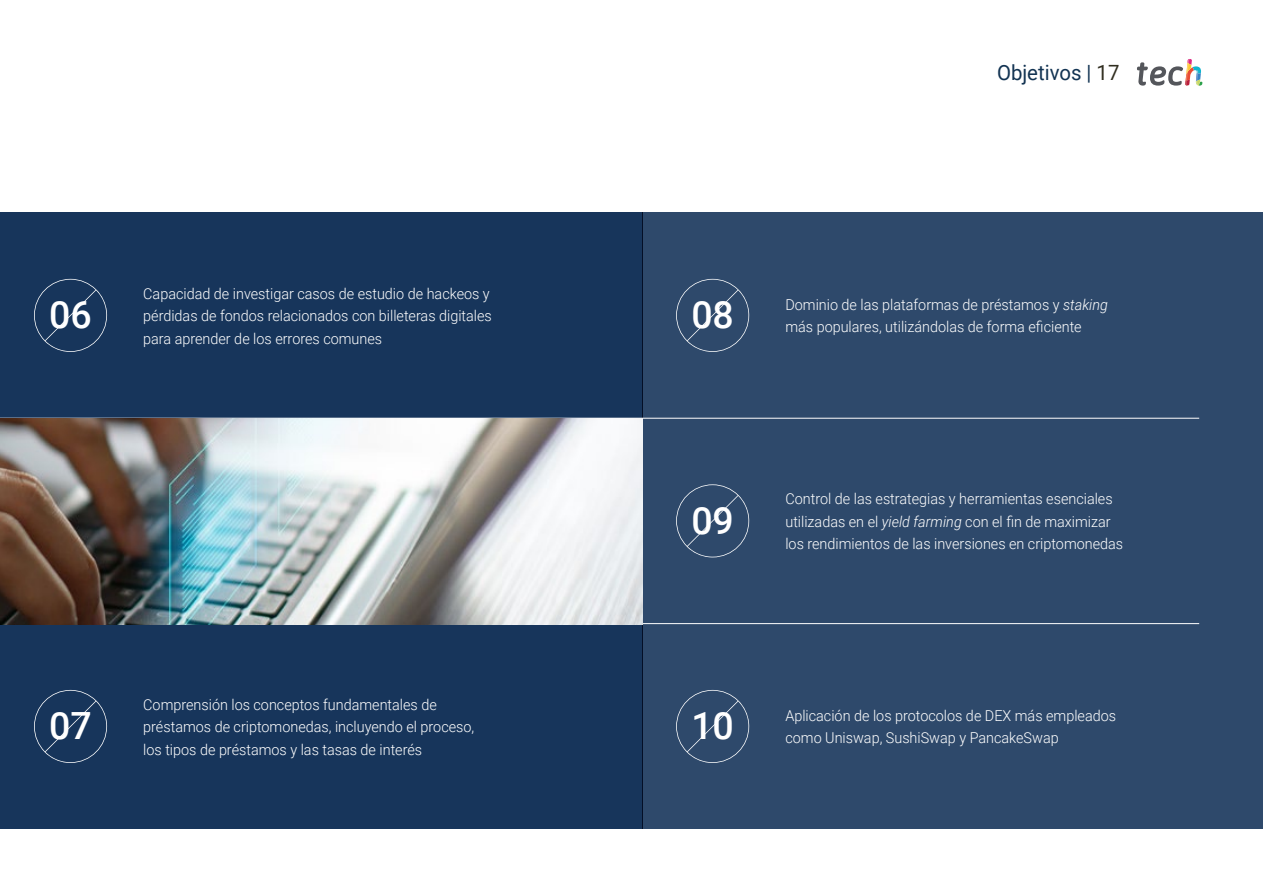
<style>
.page{position:relative;width:1263px;height:893px;background:#fff}
.page>*{position:absolute;margin:0;border:0;box-sizing:border-box;transform-origin:0 0}
.t1{font:500 37.5px "Roboto";color:#fff}
.t2{font:21px "Roboto";color:#123352}
.t3{font:300 15px/22.5px "Roboto";color:#fff;scale:.96 1}
.s1{color:#312e20}
.s2{font-style:italic}
</style>
<div class="page">
<div style="left:0;top:213px;width:642px;height:616px;background:#17355b"></div>
<div style="left:642px;top:213px;width:621px;height:616px;background:#2e496b"></div>
<svg style="left:676px;top:279px;width:73px;height:73px"></svg>
<svg style="left:676px;top:484px;width:73px;height:73px"></svg>
<svg style="left:34px;top:279px;width:73px;height:73px"></svg>
<hr style="left:0;top:418px;width:1199px;height:1px;background:#fff">
<hr style="left:0;top:623px;width:1199px;height:1px;background:#fff">
<img style="left:0;top:418px;width:642px;height:206px">
<svg style="left:34px;top:690px;width:73px;height:73px"></svg>
<svg style="left:676px;top:690px;width:73px;height:73px"></svg>
<svg style="left:1137px;top:59px;width:65px;height:27px"></svg>
<h1 class="t1" style="left:49px;top:288px;width:44px">06</h1>
<p class="t3" style="left:143px;top:281px;width:365px">Capacidad de investigar casos de estudio de hackeos y pérdidas de fondos relacionados con billeteras digitales para aprender de los errores comunes</p>
<h1 class="t1" style="left:49px;top:699px;width:44px">07</h1>
<p class="t3" style="left:143px;top:692px;width:346px">Comprensión los conceptos fundamentales de préstamos de criptomonedas, incluyendo el proceso, los tipos de préstamos y las tasas de interés</p>
<h2 class="t2" style="left:997px;top:57px;width:124px">Objetivos | <span class="s1">17</span></h2>
<h1 class="t1" style="left:691px;top:288px;width:44px">08</h1>
<p class="t3" style="left:785px;top:293px;width:338px">Dominio de las plataformas de préstamos y <span class="s2">staking </span>más populares, utilizándolas de forma eficiente</p>
<h1 class="t1" style="left:691px;top:494px;width:44px">09</h1>
<p class="t3" style="left:785px;top:487px;width:353px">Control de las estrategias y herramientas esenciales utilizadas en el <span class="s2">yield farming</span> con el fin de maximizar los rendimientos de las inversiones en criptomonedas</p>
<h1 class="t1" style="left:691px;top:699px;width:44px">10</h1>
<p class="t3" style="left:785px;top:704px;width:346px">Aplicación de los protocolos de DEX más empleados como Uniswap, SushiSwap y PancakeSwap</p>
</div>
